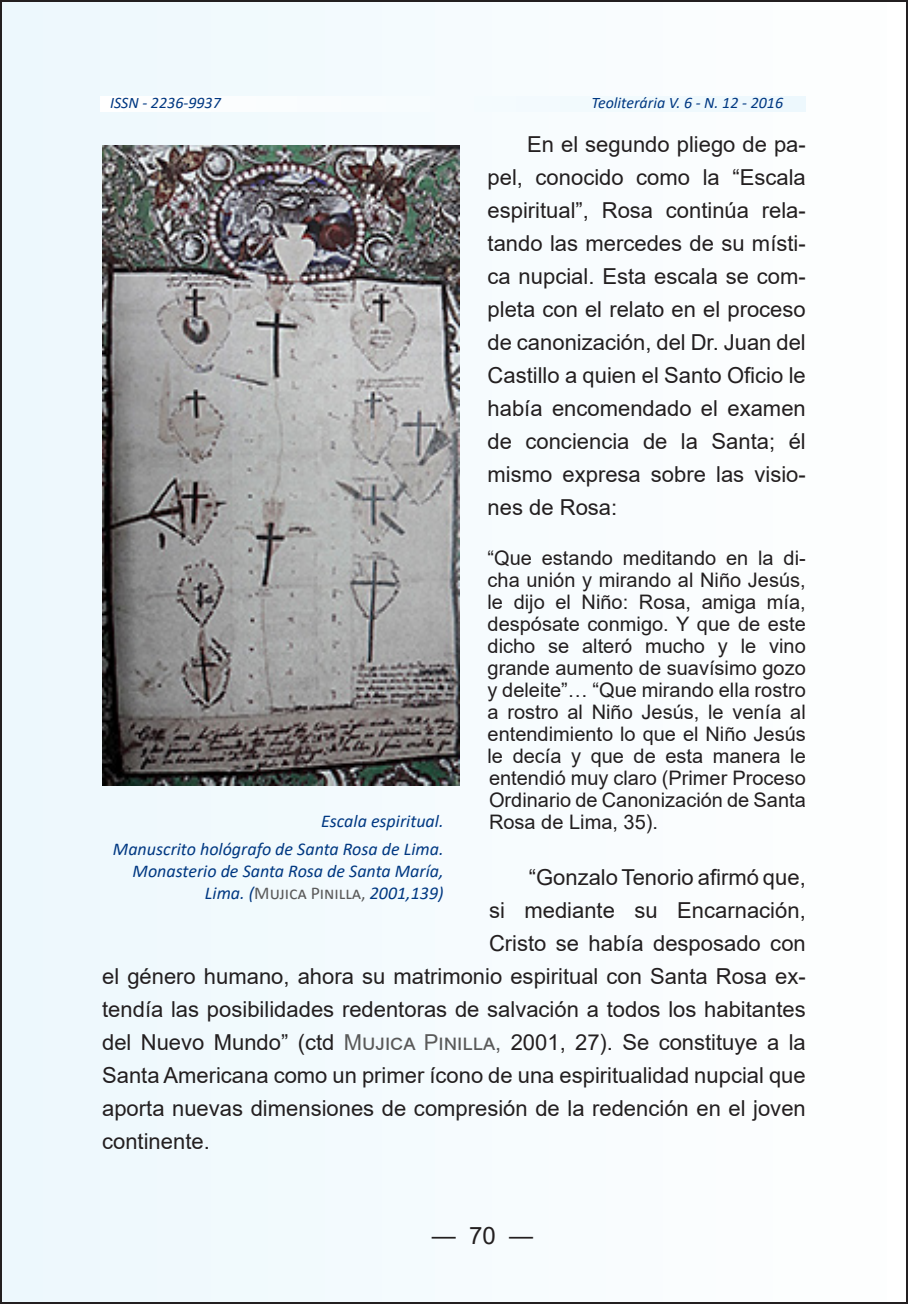
<style>
.page{position:relative;width:908px;height:1304px;background:#fff}
.page>*{position:absolute;margin:0;border:0;box-sizing:border-box;transform-origin:0 0}
.t1{font:24px "Arial";color:#231f20}
.t2{font:22px/33px "Arial";color:#231f20;text-align:justify}
.txt_citação{font:20px/22px "Arial";color:#231f20;text-align:justify}
.txt_legenda_img{font:italic 18px/22px "Calibri";color:#003882;text-align:right}
.t3{font:italic 16px "Calibri";color:#003882}
.s1{color:#5a5a5a}
.s2{font-style:normal;color:#5a5a5a}
</style>
<div class="page">
<div style="left:1px;top:1px;width:905px;height:1302px;background:#f7fcfe"></div>
<img style="left:102px;top:146px;width:357px;height:639px">
<p class="t3" style="left:110px;top:92px;width:112px">ISSN - 2236-9937</p>
<p class="t3" style="left:591px;top:92px;width:193px">Teoliterária V. 6 - N. 12 - 2016</p>
<p class="t2" style="left:487px;top:128px;width:319px;text-indent:40px">En el segundo pliego de pa&shy;pel, conocido como la “Escala espiritual”, Rosa continúa rela&shy;tando las mercedes de su místi&shy;ca nupcial. Esta escala se com&shy;pleta con el relato en el proceso de canonización, del Dr. Juan del Castillo a quien el Santo Oficio le había encomendado el examen de conciencia de la Santa; él mismo expresa sobre las visio&shy;nes de Rosa:</p>
<p class="txt_citação" style="left:487px;top:547px;width:319px">“Que estando meditando en la di&shy;cha unión y mirando al Niño Jesús, le dijo el Niño: Rosa, amiga mía, despósate conmigo. Y que de este dicho se alteró mucho y le vino grande aumento de suavísimo gozo y deleite”… “Que mirando ella rostro a rostro al Niño Jesús, le venía al entendimiento lo que el Niño Jesús le decía y que de esta manera le entendió muy claro (Primer Proceso Ordinario de Canonización de Santa Rosa de Lima, 35).</p>
<p class="t2" style="left:528px;top:861px;width:278px">“Gonzalo Tenorio afirmó que,</p>
<p class="t2" style="left:489px;top:894px;width:318px">si mediante su Encarnación,</p>
<p class="t2" style="left:489px;top:927px;width:318px">Cristo se había desposado con</p>
<p class="t2" style="left:102px;top:960px;width:704px">el género humano, ahora su matrimonio espiritual con Santa Rosa ex-</p>
<p class="t2" style="left:102px;top:993px;width:704px">tendía las posibilidades redentoras de salvación a todos los habitantes</p>
<p class="t2" style="left:102px;top:1026px;width:704px">del Nuevo Mundo” (ctd <span class="s1">Mujica Pinilla,</span> 2001, 27). Se constituye a la</p>
<p class="t2" style="left:102px;top:1059px;width:704px">Santa Americana como un primer ícono de una espiritualidad nupcial que</p>
<p class="t2" style="left:102px;top:1092px;width:704px">aporta nuevas dimensiones de compresión de la redención en el joven</p>
<p class="t2" style="left:102px;top:1125px;width:109px">continente.</p>
<p class="txt_legenda_img" style="left:321px;top:809px;width:124px">Escala espiritual.</p>
<p class="txt_legenda_img" style="left:113px;top:837px;width:332px">Manuscrito hológrafo de Santa Rosa de Lima.<br>Monasterio de Santa Rosa de Santa María,<br>Lima. (<span class="s2">Mujica Pinilla,</span> 2001,139)</p>
<p class="t1" style="left:431px;top:1218px;width:103px">— 70 —</p>
</div>
